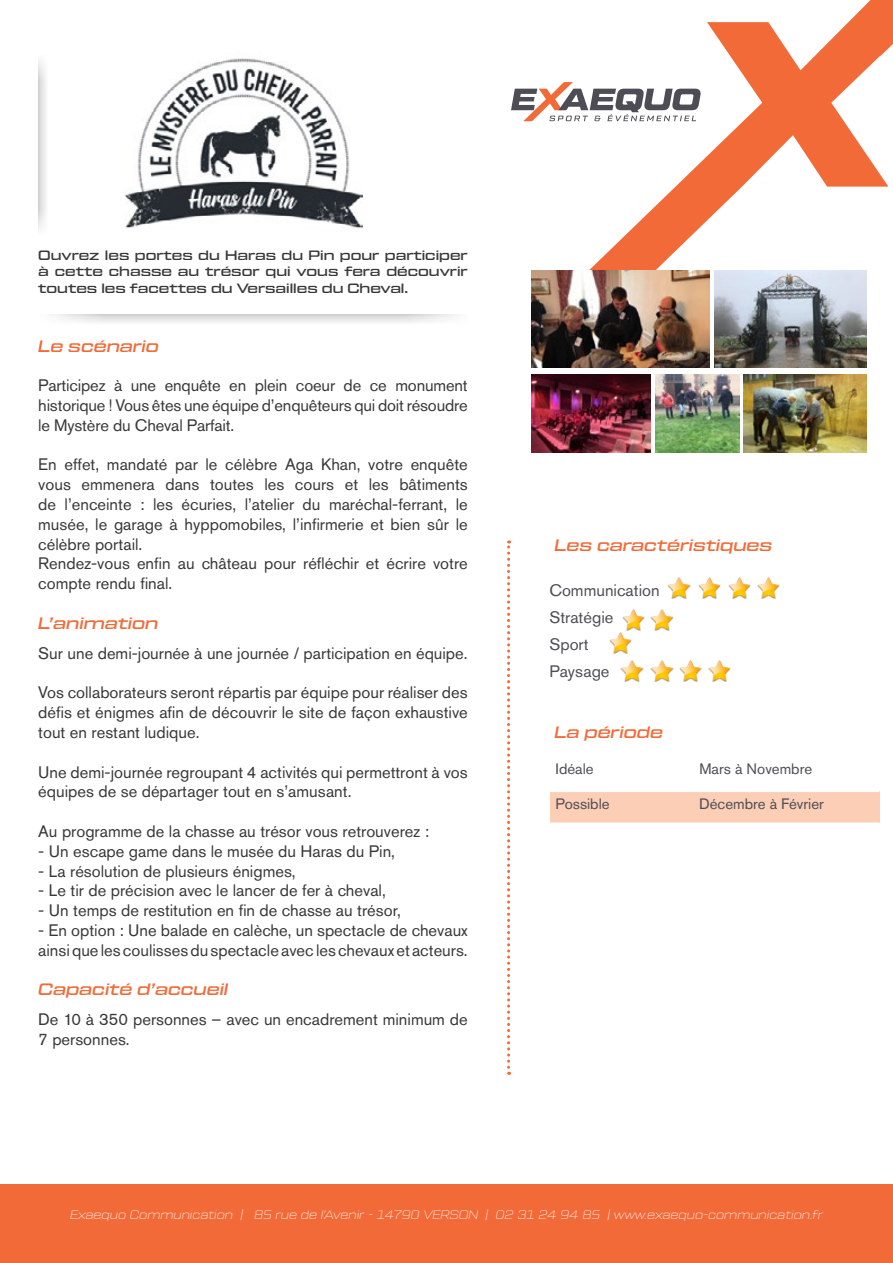
<style>
.page{position:relative;width:893px;height:1263px;background:#fff}
.page>*{position:absolute;margin:0;border:0;box-sizing:border-box;transform-origin:0 0}
.t1{font:16.5px/19.8px "Akzidenz Grotesk Pro";color:#383839}
.t2{font:16.5px "Tactic Sans Exd Med It";color:#f26a38}
.t3{font:16.5px/27px "Akzidenz Grotesk Pro";color:#4e4d55}
.t4{font:15px "Akzidenz Grotesk Pro";color:#4e4d55}
.t5{font:500 13.5px/16.2px "Tactic Sans Exd";color:#383839;text-align:justify}
.t6{font:12.15px "Tactic Sans Thn It";color:#fff}
</style>
<div class="page">
<div style="left:0;top:1184px;width:893px;height:79px;background:#f26a38"></div>
<svg style="left:38px;top:60px;width:8px;height:170px"></svg>
<svg style="left:56px;top:315px;width:399px;height:8px"></svg>
<svg style="left:511px;top:82px;width:78px;height:39px"></svg>
<svg style="left:507px;top:540px;width:3px;height:535px"></svg>
<svg style="left:589px;top:0;width:304px;height:270px"></svg>
<div style="left:550px;top:791px;width:329px;height:32px;background:#fcceb6"></div>
<hr style="left:550px;top:822px;width:329px;height:2px;background:#fff">
<hr style="left:550px;top:791px;width:329px;height:1px;background:#fff">
<img style="left:622px;top:609px;width:23px;height:22px">
<img style="left:650px;top:609px;width:23px;height:22px">
<img style="left:668px;top:577px;width:22px;height:22px">
<img style="left:728px;top:577px;width:23px;height:22px">
<img style="left:698px;top:577px;width:23px;height:22px">
<img style="left:609px;top:632px;width:23px;height:22px">
<img style="left:621px;top:660px;width:22px;height:22px">
<img style="left:650px;top:660px;width:23px;height:22px">
<img style="left:532px;top:270px;width:178px;height:98px">
<img style="left:714px;top:270px;width:153px;height:97px">
<img style="left:656px;top:375px;width:83px;height:78px">
<img style="left:744px;top:375px;width:123px;height:78px">
<img style="left:531px;top:375px;width:120px;height:78px">
<img style="left:757px;top:577px;width:23px;height:22px">
<img style="left:679px;top:660px;width:23px;height:22px">
<img style="left:708px;top:660px;width:23px;height:22px">
<img style="left:124px;top:58px;width:238px;height:170px">
<p class="t5" style="left:38px;top:248px;width:431px">Ouvrez les portes du Haras du Pin pour participer à cette chasse au trésor qui vous fera découvrir toutes les facettes du Versailles du Cheval.</p>
<p class="t2" style="left:38px;top:337px;width:122px">Le scénario</p>
<p class="t1" style="left:38px;top:375px;width:431px;text-align:justify">Participez à une enquête en plein coeur de ce monument historique ! Vous êtes une équipe d’enquêteurs qui doit résoudre le Mystère du Cheval Parfait.</p>
<p class="t1" style="left:38px;top:455px;width:431px">En effet, mandaté par le célèbre Aga Khan, votre enquête vous emmenera dans toutes les cours et les bâtiments de l’enceinte : les écuries, l’atelier du maréchal-ferrant, le musée, le garage à hyppomobiles, l’infirmerie et bien sûr le célèbre portail.<br>Rendez-vous enfin au château pour réfléchir et écrire votre compte rendu final.</p>
<p class="t2" style="left:38px;top:614px;width:122px">L’animation</p>
<p class="t1" style="left:38px;top:643px;width:431px">Sur une demi-journée à une journée / participation en équipe.</p>
<p class="t1" style="left:38px;top:683px;width:431px;text-align:justify">Vos collaborateurs seront répartis par équipe pour réaliser des défis et énigmes afin de découvrir le site de façon exhaustive tout en restant ludique.</p>
<p class="t1" style="left:38px;top:762px;width:431px">Une demi-journée regroupant 4 activités qui permettront à vos équipes de se départager tout en s’amusant.</p>
<p class="t1" style="left:38px;top:821px;width:392px">Au programme de la chasse au trésor vous retrouverez :</p>
<p class="t1" style="left:38px;top:841px;width:358px">- Un escape game dans le musée du Haras du Pin,</p>
<p class="t1" style="left:38px;top:861px;width:259px">- La résolution de plusieurs énigmes,</p>
<p class="t1" style="left:38px;top:881px;width:349px">- Le tir de précision avec le lancer de fer à cheval,</p>
<p class="t1" style="left:38px;top:900px;width:364px">- Un temps de restitution en fin de chasse au trésor,</p>
<p class="t1" style="left:38px;top:920px;width:431px">- En option : Une balade en calèche, un spectacle de chevaux ainsi que les coulisses du spectacle avec les chevaux et acteurs.</p>
<p class="t2" style="left:38px;top:981px;width:192px">Capacité d’accueil</p>
<p class="t1" style="left:38px;top:1010px;width:431px">De 10 à 350 personnes – avec un encadrement minimum de<br>7 personnes.</p>
<p class="t2" style="left:554px;top:537px;width:219px">Les caractéristiques</p>
<p class="t3" style="left:549px;top:577px;width:112px">Communication<br>Stratégie<br>Sport<br>Paysage</p>
<p class="t2" style="left:554px;top:723px;width:110px">La période</p>
<p class="t4" style="left:556px;top:759px;width:40px">Idéale</p>
<p class="t4" style="left:699px;top:759px;width:114px">Mars à Novembre</p>
<p class="t4" style="left:556px;top:794px;width:56px">Possible</p>
<p class="t4" style="left:699px;top:794px;width:126px">Décembre à Février</p>
<p class="t6" style="left:70px;top:1208px;width:755px">Exaequo Communication | 85 rue de l’Avenir - 14790 VERSON | 02 31 24 94 85 | www.exaequo-communication.fr</p>
</div>
